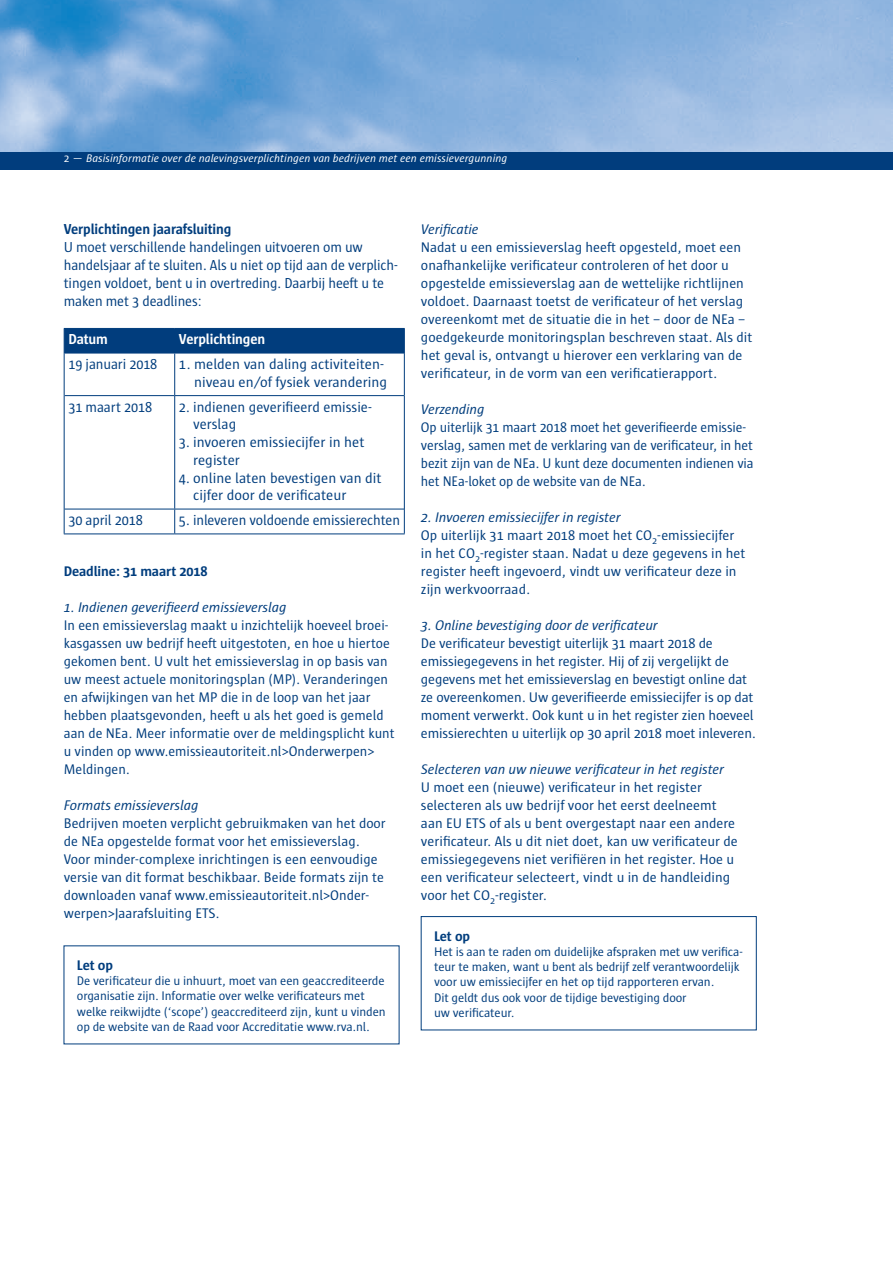
<style>
.page{position:relative;width:893px;height:1263px;background:#fff}
.page>*{position:absolute;margin:0;border:0;box-sizing:border-box;transform-origin:0 0}
.platte_tekst_NEA{font:14.7px/17.7px "Sun";letter-spacing:-.01em;color:#013d7d}
.Kop_binwerk_NEa{font:700 14.7px "Sun";letter-spacing:-.01em;color:#013d7d}
.platte_tekst_NEA-2{font:700 14.7px "Sun";letter-spacing:-.01em;color:#fff}
.platte_tekst_NEA-3{font:14.25px/18px "Sun";color:#013d7d}
.Subkop_binwerk_NEa{font:14.25px/18px "Sun";color:#013d7d}
.Subkop_binwerk_NEa-2{font:italic 14.25px "Sun";letter-spacing:-.01em;color:#013d7d}
.platte_tekst_NEA-4{font:italic 14.25px "Sun";letter-spacing:-.01em;color:#013d7d}
.platte_tekst_NEA-5{font:700 14.25px "Sun";letter-spacing:-.01em;color:#013d7d}
.Kop_binwerk_NEa-2{font:700 14.25px "Sun";letter-spacing:-.01em;color:#013d7d}
.Kader_2_klein{font:12.75px/15.3px "Sun";letter-spacing:-.01em;color:#013d7d}
.t1{font:italic 11.25px "Sun";color:#fff}
.s1{font-style:normal}
</style>
<div class="page">
<div style="left:0;top:151px;width:893px;height:19px;background:#013d7d"></div>
<img style="left:0;top:0;width:893px;height:151px">
<hr style="left:65px;top:353px;width:110px;height:1px;background:#013d7d">
<hr style="left:175px;top:353px;width:229px;height:1px;background:#013d7d">
<hr style="left:65px;top:395px;width:110px;height:1px;background:#013d7d">
<hr style="left:175px;top:395px;width:229px;height:1px;background:#013d7d">
<hr style="left:65px;top:509px;width:110px;height:1px;background:#013d7d">
<hr style="left:175px;top:509px;width:229px;height:1px;background:#013d7d">
<hr style="left:64px;top:533px;width:111px;height:1px;background:#013d7d">
<hr style="left:175px;top:533px;width:230px;height:1px;background:#013d7d">
<div style="left:64px;top:328px;width:341px;height:25px;background:#013d7d"></div>
<hr style="left:64px;top:353px;width:1px;height:43px;background:#013d7d">
<hr style="left:174px;top:353px;width:1px;height:42px;background:#013d7d">
<hr style="left:404px;top:353px;width:1px;height:43px;background:#013d7d">
<hr style="left:64px;top:396px;width:1px;height:113px;background:#013d7d">
<hr style="left:174px;top:396px;width:1px;height:113px;background:#013d7d">
<hr style="left:404px;top:396px;width:1px;height:113px;background:#013d7d">
<svg style="left:64px;top:509px;width:1px;height:24px"></svg>
<svg style="left:174px;top:509px;width:1px;height:24px"></svg>
<svg style="left:404px;top:509px;width:1px;height:24px"></svg>
<div style="left:421px;top:916px;width:335px;height:114px;border:1px solid #013d7d"></div>
<p class="t1" style="left:64px;top:152px;width:445px"><span class="s1">2 —</span> Basisinformatie over de nalevingsverplichtingen van bedrijven met een emissievergunning</p>
<p class="Kop_binwerk_NEa" style="left:64px;top:221px;width:169px">Verplichtingen jaarafsluiting</p>
<p class="platte_tekst_NEA" style="left:64px;top:238px;width:335px">U moet verschillende handelingen uitvoeren om uw handelsjaar af te sluiten. Als u niet op tijd aan de verplich&shy;tingen voldoet, bent u in overtreding. Daarbij heeft u te maken met 3 deadlines:</p>
<p class="platte_tekst_NEA-2" style="left:68px;top:331px;width:41px">Datum</p>
<p class="platte_tekst_NEA-2" style="left:179px;top:331px;width:88px">Verplichtingen</p>
<p class="platte_tekst_NEA" style="left:68px;top:355px;width:91px">19 januari 2018</p>
<p class="platte_tekst_NEA" style="left:179px;top:355px;width:210px;text-align:right">1. melden van daling activiteiten&shy;niveau en/of fysiek verandering</p>
<p class="platte_tekst_NEA" style="left:68px;top:398px;width:85px">31 maart 2018</p>
<p class="platte_tekst_NEA" style="left:193px;top:398px;width:179px;text-indent:-14px">2. indienen geverifieerd emissie&shy;verslag</p>
<p class="platte_tekst_NEA" style="left:193px;top:433px;width:173px;text-indent:-14px">3. invoeren emissiecijfer in het register</p>
<p class="platte_tekst_NEA" style="left:193px;top:469px;width:190px;text-indent:-14px">4. online laten bevestigen van dit cijfer door de verificateur</p>
<p class="platte_tekst_NEA" style="left:68px;top:511px;width:76px">30 april 2018</p>
<p class="platte_tekst_NEA" style="left:179px;top:511px;width:223px">5. inleveren voldoende emissierechten</p>
<p class="platte_tekst_NEA-5" style="left:64px;top:563px;width:145px">Deadline: 31 maart 2018</p>
<p class="Subkop_binwerk_NEa-2" style="left:64px;top:600px;width:224px">1. Indienen geverifieerd emissieverslag</p>
<p class="platte_tekst_NEA-3" style="left:64px;top:616px;width:332px">In een emissieverslag maakt u inzichtelijk hoeveel broei&shy;kasgassen uw bedrijf heeft uitgestoten, en hoe u hiertoe gekomen bent. U vult het emissieverslag in op basis van uw meest actuele monitoringsplan (MP). Veranderingen en afwijkingen van het MP die in de loop van het jaar hebben plaatsgevonden, heeft u als het goed is gemeld aan de NEa. Meer informatie over de meldingsplicht kunt u vinden op www.emissieautoriteit.nl&gt;Onderwerpen&gt; Meldingen.</p>
<p class="platte_tekst_NEA-4" style="left:64px;top:798px;width:136px">Formats emissieverslag</p>
<p class="platte_tekst_NEA-3" style="left:64px;top:814px;width:324px">Bedrijven moeten verplicht gebruikmaken van het door de NEa opgestelde format voor het emissieverslag.<br>Voor minder-complexe inrichtingen is een eenvoudige versie van dit format beschikbaar. Beide formats zijn te downloaden vanaf www.emissieautoriteit.nl&gt;Onder&shy;werpen&gt;Jaarafsluiting ETS.</p>
<p class="Kop_binwerk_NEa-2" style="left:77px;top:957px;width:38px">Let op</p>
<p class="Kader_2_klein" style="left:77px;top:973px;width:310px">De verificateur die u inhuurt, moet van een geaccrediteerde organisatie zijn. Informatie over welke verificateurs met welke reikwijdte (‘scope’) geaccrediteerd zijn, kunt u vinden op de website van de Raad voor Accreditatie www.rva.nl.</p>
<p class="Subkop_binwerk_NEa-2" style="left:421px;top:222px;width:59px">Verificatie</p>
<p class="platte_tekst_NEA-3" style="left:421px;top:238px;width:333px">Nadat u een emissieverslag heeft opgesteld, moet een onafhankelijke verificateur controleren of het door u opgestelde emissieverslag aan de wettelijke richtlijnen voldoet. Daarnaast toetst de verificateur of het verslag overeenkomt met de situatie die in het – door de NEa – goedgekeurde monitoringsplan beschreven staat. Als dit het geval is, ontvangt u hierover een verklaring van de verificateur, in de vorm van een verificatierapport.</p>
<p class="platte_tekst_NEA-4" style="left:421px;top:402px;width:65px">Verzending</p>
<p class="platte_tekst_NEA-3" style="left:421px;top:418px;width:334px">Op uiterlijk 31 maart 2018 moet het geverifieerde emissie&shy;verslag, samen met de verklaring van de verificateur, in het bezit zijn van de NEa. U kunt deze documenten indienen via het NEa-loket op de website van de NEa.</p>
<p class="platte_tekst_NEA-4" style="left:421px;top:510px;width:201px">2. Invoeren emissiecijfer in register</p>
<p class="platte_tekst_NEA-3" style="left:421px;top:526px;width:326px">Op uiterlijk 31 maart 2018 moet het CO<sub>2</sub>-emissiecijfer in het CO<sub>2</sub>-register staan. Nadat u deze gegevens in het register heeft ingevoerd, vindt uw verificateur deze in zijn werkvoorraad.</p>
<p class="Subkop_binwerk_NEa-2" style="left:421px;top:618px;width:238px">3. Online bevestiging door de verificateur</p>
<p class="platte_tekst_NEA-3" style="left:421px;top:634px;width:337px">De verificateur bevestigt uiterlijk 31 maart 2018 de emissiegegevens in het register. Hij of zij vergelijkt de gegevens met het emissieverslag en bevestigt online dat ze overeenkomen. Uw geverifieerde emissiecijfer is op dat moment verwerkt. Ook kunt u in het register zien hoeveel emissierechten u uiterlijk op 30 april 2018 moet inleveren.</p>
<p class="Subkop_binwerk_NEa-2" style="left:421px;top:762px;width:305px">Selecteren van uw nieuwe verificateur in het register</p>
<p class="Subkop_binwerk_NEa" style="left:421px;top:778px;width:318px">U moet een (nieuwe) verificateur in het register selecteren als uw bedrijf voor het eerst deelneemt aan EU ETS of als u bent overgestapt naar een andere verificateur. Als u dit niet doet, kan uw verificateur de emissiegegevens niet verifiëren in het register. Hoe u een verificateur selecteert, vindt u in de handleiding voor het CO<sub>2</sub>-register.</p>
<p class="Kop_binwerk_NEa-2" style="left:434px;top:928px;width:38px">Let op</p>
<p class="Kader_2_klein" style="left:434px;top:944px;width:310px">Het is aan te raden om duidelijke afspraken met uw verifica&shy;teur te maken, want u bent als bedrijf zelf verantwoordelijk voor uw emissiecijfer en het op tijd rapporteren ervan.<br>Dit geldt dus ook voor de tijdige bevestiging door<br>uw verificateur.</p>
</div>
